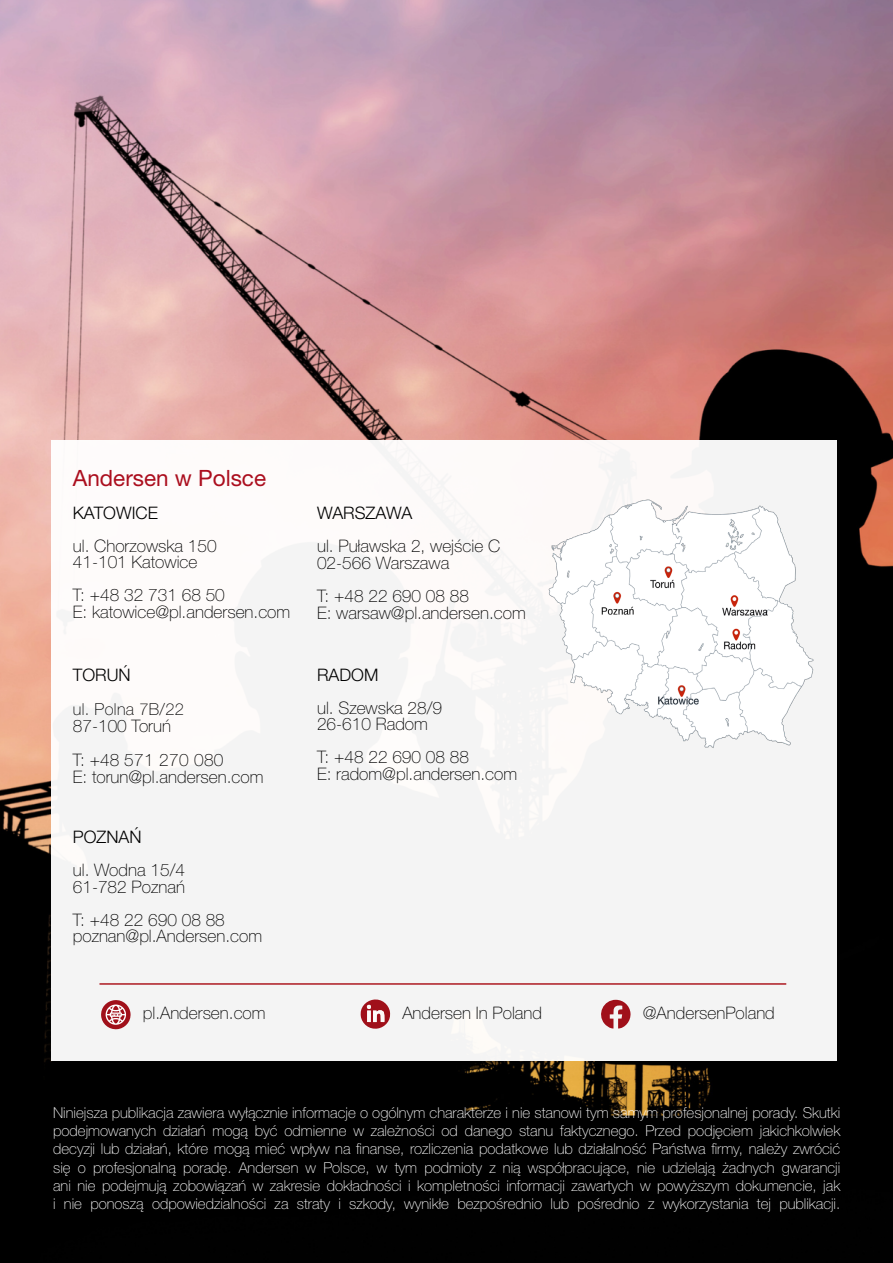
<style>
.page{position:relative;width:893px;height:1263px;background:#fff}
.page>*{position:absolute;margin:0;border:0;box-sizing:border-box;transform-origin:0 0}
.t1{font:22.5px "Helvetica Neue LT Pro";color:#ab0e1e}
.t2{font:100 17.25px/16.5px "Helvetica Neue LT Pro";color:#000}
.t3{font:300 17.25px "Helvetica Neue LT Pro";color:#000}
.t4{font:100 16.5px "Helvetica Neue LT Pro";letter-spacing:.02em;color:#000}
.t5{font:100 15px/18px "Helvetica Neue LT Pro";color:#fff;text-align:justify}
</style>
<div class="page">
<img style="left:0;top:0;width:893px;height:1263px">
<div style="left:51px;top:440px;width:786px;height:620px;background:#f4f4f4"></div>
<svg style="left:101px;top:1000px;width:30px;height:30px"></svg>
<svg style="left:360px;top:999px;width:31px;height:30px"></svg>
<svg style="left:601px;top:1000px;width:30px;height:29px"></svg>
<hr style="left:99px;top:983px;width:687px;height:2px;background:#ad1921">
<img style="left:537px;top:404px;width:288px;height:344px">
<h1 class="t1" style="left:73px;top:464px;width:195px">Andersen w Polsce</h1>
<p class="t3" style="left:73px;top:502px;width:87px">KATOWICE</p>
<p class="t2" style="left:73px;top:537px;width:145px">ul. Chorzowska 150<br>41-101 Katowice</p>
<p class="t2" style="left:73px;top:587px;width:219px">T: +48 32 731 68 50<br>E: katowice@pl.andersen.com</p>
<p class="t3" style="left:73px;top:664px;width:59px">TORUŃ</p>
<p class="t4" style="left:73px;top:699px;width:113px">ul. Polna 7B/22</p>
<p class="t2" style="left:73px;top:708px;width:152px;line-height:34.5px">87-100 Toruń<br>T: +48 571 270 080</p>
<p class="t2" style="left:73px;top:768px;width:192px">E: torun@pl.andersen.com</p>
<p class="t3" style="left:73px;top:826px;width:70px">POZNAŃ</p>
<p class="t2" style="left:73px;top:861px;width:114px">ul. Wodna 15/4<br>61-782 Poznań</p>
<p class="t2" style="left:73px;top:911px;width:191px">T: +48 22 690 08 88 poznan@pl.Andersen.com</p>
<p class="t3" style="left:317px;top:503px;width:97px">WARSZAWA</p>
<p class="t2" style="left:317px;top:538px;width:185px">ul. Puławska 2, wejście C<br>02-566 Warszawa</p>
<p class="t2" style="left:317px;top:587px;width:210px">T: +48 22 690 08 88<br>E: warsaw@pl.andersen.com</p>
<p class="t3" style="left:317px;top:664px;width:63px">RADOM</p>
<p class="t2" style="left:317px;top:699px;width:126px">ul. Szewska 28/9<br>26-610 Radom</p>
<p class="t2" style="left:317px;top:749px;width:202px">T: +48 22 690 08 88<br>E: radom@pl.andersen.com</p>
<p class="t2" style="left:143px;top:1004px;width:124px">pl.Andersen.com</p>
<p class="t2" style="left:402px;top:1004px;width:141px">Andersen In Poland</p>
<p class="t2" style="left:643px;top:1004px;width:134px">@AndersenPoland</p>
<p class="t5" style="left:53px;top:1104px;width:789px">Niniejsza publikacja zawiera wyłącznie informacje o ogólnym charakterze i nie stanowi tym samym profesjonalnej porady. Skutki podejmowanych działań mogą być odmienne w zależności od danego stanu faktycznego. Przed podjęciem jakichkolwiek decyzji lub działań, które mogą mieć wpływ na finanse, rozliczenia podatkowe lub działalność Państwa firmy, należy zwrócić się o profesjonalną poradę. Andersen w Polsce, w tym podmioty z nią współpracujące, nie udzielają żadnych gwarancji ani nie podejmują zobowiązań w zakresie dokładności i kompletności informacji zawartych w powyższym dokumencie, jak i nie ponoszą odpowiedzialności za straty i szkody, wynikłe bezpośrednio lub pośrednio z wykorzystania tej publikacji.</p>
</div>
